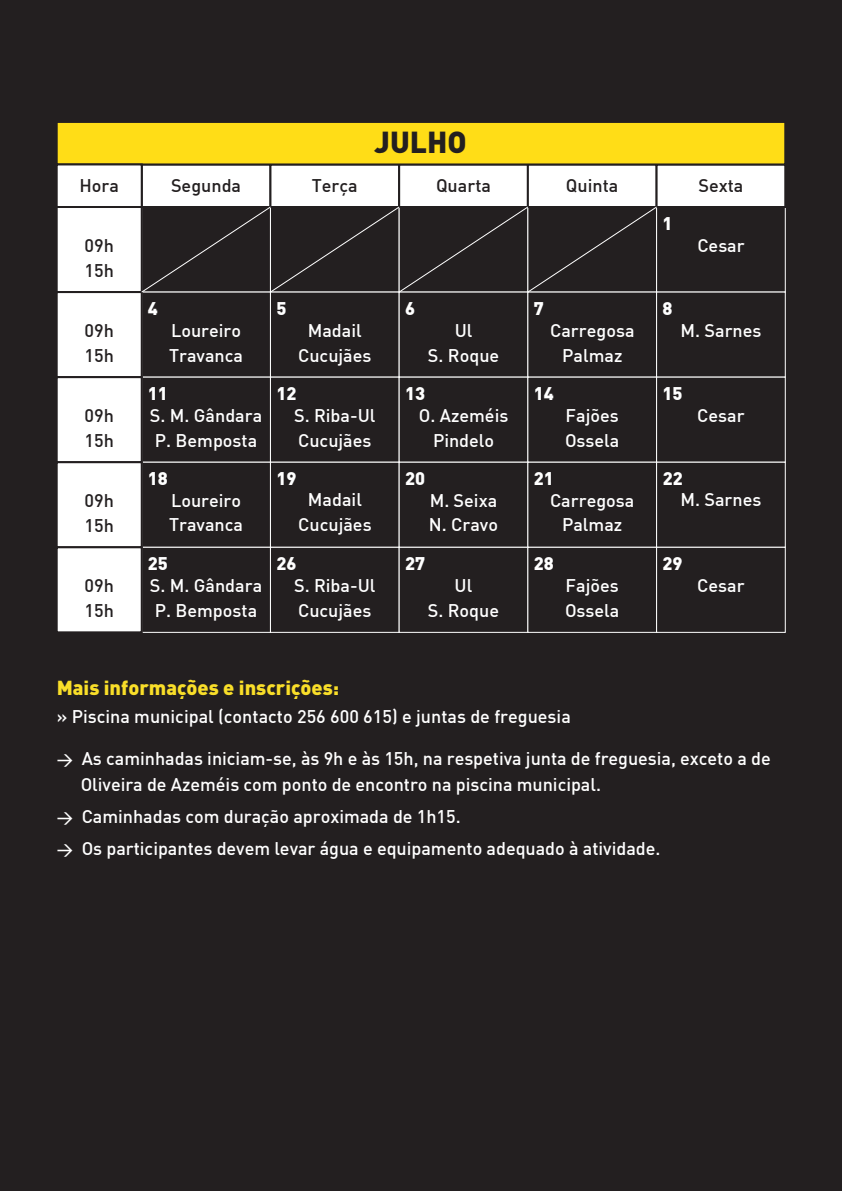
<style>
.page{position:relative;width:842px;height:1191px;background:#231f20}
.page>*{position:absolute;margin:0;border:0;box-sizing:border-box;transform-origin:0 0}
.t1{font:900 30px "DIN";color:#231f20}
.t2{font:900 20px "DIN";color:#f9de29}
.t3{font:18px/26px "DIN Medium";color:#fff}
.t4{font:500 18px/24.6px "DIN";color:#fff}
.t5{font:500 18px "DIN";color:#231f20}
.t6{font:900 18px "DIN";color:#fff}
.s1{font-size:16px}
</style>
<div class="page">
<div style="left:141px;top:163px;width:130px;height:45px;background:#fff"></div>
<div style="left:269px;top:163px;width:131px;height:45px;background:#fff;border:2px solid #231f20"></div>
<div style="left:398px;top:163px;width:131px;height:45px;background:#fff;border:2px solid #231f20"></div>
<div style="left:527px;top:163px;width:131px;height:45px;background:#fff;border:2px solid #231f20"></div>
<div style="left:656px;top:163px;width:130px;height:45px;background:#fff;border:2px solid #231f20"></div>
<svg style="left:57px;top:122px;width:729px;height:44px;background:#efcf18"></svg>
<div style="left:56px;top:163px;width:87px;height:45px;background:#fff;border:2px solid #231f20"></div>
<svg style="left:56px;top:205px;width:730px;height:428px"></svg>
<h1 class="t1" style="left:375px;top:122px;width:94px">JULHO</h1>
<p class="t5" style="left:79px;top:174px;width:41px">Hora</p>
<p class="t5" style="left:171px;top:174px;width:72px">Segunda</p>
<p class="t5" style="left:312px;top:174px;width:48px">Terça</p>
<p class="t5" style="left:436px;top:174px;width:56px">Quarta</p>
<p class="t5" style="left:566px;top:174px;width:54px">Quinta</p>
<p class="t5" style="left:698px;top:174px;width:47px">Sexta</p>
<p class="t5" style="left:85px;top:234px;width:31px">09h</p>
<p class="t5" style="left:85px;top:258px;width:31px">15h</p>
<p class="t5" style="left:85px;top:319px;width:31px">09h</p>
<p class="t5" style="left:85px;top:344px;width:31px">15h</p>
<p class="t5" style="left:85px;top:404px;width:31px">09h</p>
<p class="t5" style="left:85px;top:429px;width:31px">15h</p>
<p class="t5" style="left:85px;top:489px;width:31px">09h</p>
<p class="t5" style="left:85px;top:514px;width:31px">15h</p>
<p class="t5" style="left:85px;top:574px;width:31px">09h</p>
<p class="t5" style="left:85px;top:599px;width:31px">15h</p>
<p class="t6" style="left:663px;top:211px;width:12px">1</p>
<p class="t4" style="left:697px;top:233px;width:49px">Cesar</p>
<p class="t6" style="left:148px;top:297px;width:12px">4</p>
<p class="t6" style="left:276px;top:297px;width:12px">5</p>
<p class="t6" style="left:405px;top:297px;width:12px">6</p>
<p class="t6" style="left:534px;top:297px;width:12px">7</p>
<p class="t6" style="left:663px;top:297px;width:12px">8</p>
<p class="t4" style="left:169px;top:318px;width:76px">Loureiro<br>Travanca</p>
<p class="t4" style="left:298px;top:318px;width:75px;text-align:center">Madail<br>Cucujães</p>
<p class="t4" style="left:428px;top:318px;width:73px;text-align:center">Ul<br>S. Roque</p>
<p class="t4" style="left:550px;top:318px;width:86px;text-align:center">Carregosa<br>Palmaz</p>
<p class="t4" style="left:681px;top:318px;width:82px">M. Sarnes</p>
<p class="t6" style="left:148px;top:382px;width:22px">11</p>
<p class="t6" style="left:276px;top:382px;width:22px">12</p>
<p class="t6" style="left:405px;top:382px;width:22px">13</p>
<p class="t6" style="left:534px;top:382px;width:22px">14</p>
<p class="t6" style="left:663px;top:382px;width:22px">15</p>
<p class="t4" style="left:150px;top:403px;width:114px">S. M. Gândara<br>P. Bemposta</p>
<p class="t4" style="left:294px;top:403px;width:83px">S. Riba-Ul<br>Cucujães</p>
<p class="t4" style="left:419px;top:403px;width:91px;text-align:center">O. Azeméis<br>Pindelo</p>
<p class="t4" style="left:565px;top:403px;width:56px">Fajões<br>Ossela</p>
<p class="t6" style="left:148px;top:467px;width:22px">18</p>
<p class="t6" style="left:276px;top:467px;width:22px">19</p>
<p class="t6" style="left:405px;top:467px;width:22px">20</p>
<p class="t6" style="left:534px;top:467px;width:22px">21</p>
<p class="t6" style="left:663px;top:467px;width:22px">22</p>
<p class="t4" style="left:697px;top:403px;width:49px">Cesar</p>
<p class="t4" style="left:169px;top:487px;width:76px">Loureiro<br>Travanca</p>
<p class="t4" style="left:298px;top:487px;width:75px;text-align:center">Madail<br>Cucujães</p>
<p class="t4" style="left:429px;top:487px;width:71px">M. Seixa<br>N. Cravo</p>
<p class="t4" style="left:550px;top:487px;width:86px;text-align:center">Carregosa<br>Palmaz</p>
<p class="t4" style="left:680px;top:487px;width:82px">M. Sarnes</p>
<p class="t6" style="left:148px;top:552px;width:22px">25</p>
<p class="t6" style="left:277px;top:552px;width:22px">26</p>
<p class="t6" style="left:405px;top:552px;width:22px">27</p>
<p class="t6" style="left:534px;top:552px;width:22px">28</p>
<p class="t6" style="left:663px;top:552px;width:22px">29</p>
<p class="t4" style="left:150px;top:573px;width:114px">S. M. Gândara<br>P. Bemposta</p>
<p class="t4" style="left:294px;top:573px;width:83px">S. Riba-Ul<br>Cucujães</p>
<p class="t4" style="left:428px;top:573px;width:73px;text-align:center">Ul<br>S. Roque</p>
<p class="t4" style="left:565px;top:573px;width:56px">Fajões<br>Ossela</p>
<p class="t4" style="left:697px;top:573px;width:49px">Cesar</p>
<p class="t2" style="left:57px;top:674px;width:284px">Mais informações e inscrições:</p>
<p class="t3" style="left:57px;top:702px;width:516px">» Piscina municipal (contacto 256 600 615) e juntas de freguesia</p>
<p class="t3" style="left:81px;top:744px;width:691px;text-indent:-24px"><span class="s1">&gt;</span> As caminhadas iniciam-se, às 9h e às 15h, na respetiva junta de freguesia, exceto a de<br>Oliveira de Azeméis com ponto de encontro na piscina municipal.</p>
<p class="t3" style="left:57px;top:799px;width:605px;line-height:32px"><span class="s1">&gt;</span> Caminhadas com duração aproximada de 1h15.<br><span class="s1">&gt;</span> Os participantes devem levar água e equipamento adequado à atividade.</p>
</div>
